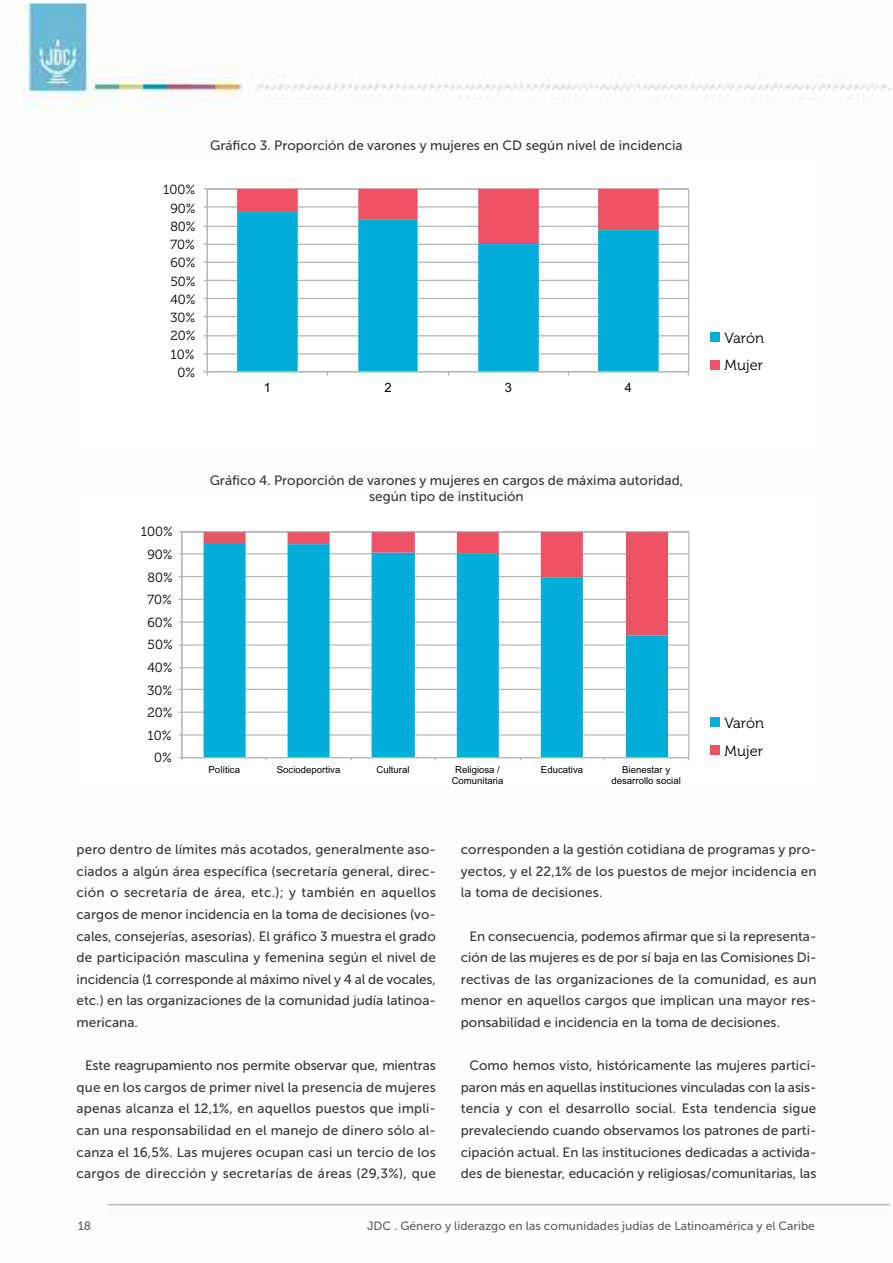
<style>
.page{position:relative;width:893px;height:1263px;background:#fff}
.page>*{position:absolute;margin:0;border:0;box-sizing:border-box;transform-origin:0 0}
.t1{font:14.7px/27.5px "Museo 300";color:#000001}
.t2{font:13.5px/21.6px "Museo Sans 500";color:#39383a;text-align:justify}
.t3{font:13.2px "Museo 300";color:#000001}
.t4{font:12.9px "Arial";color:#000001}
.t5{font:12px "Museo Sans 500";color:#606061}
.t6{font:9.6px/10.8px "Arial";color:#000001;text-align:center}
</style>
<div class="page">
<img style="left:23px;top:0;width:868px;height:1207px">
<div style="left:77px;top:159px;width:739px;height:294px;background:#fff"></div>
<div style="left:710px;top:332px;width:10px;height:10px;background:#00acd9"></div>
<div style="left:710px;top:360px;width:10px;height:10px;background:#ef5265"></div>
<hr style="left:207px;top:353px;width:481px;height:2px;background:#b4b7b7">
<hr style="left:207px;top:335px;width:481px;height:1px;background:#b4b7b7">
<hr style="left:207px;top:316px;width:481px;height:1px;background:#b4b7b7">
<hr style="left:207px;top:298px;width:481px;height:1px;background:#b4b7b7">
<hr style="left:207px;top:280px;width:481px;height:1px;background:#b4b7b7">
<hr style="left:207px;top:262px;width:481px;height:1px;background:#b4b7b7">
<hr style="left:207px;top:244px;width:481px;height:1px;background:#b4b7b7">
<hr style="left:207px;top:226px;width:481px;height:1px;background:#b4b7b7">
<hr style="left:207px;top:206px;width:481px;height:2px;background:#b4b7b7">
<hr style="left:207px;top:188px;width:481px;height:2px;background:#b4b7b7">
<svg style="left:237px;top:243px;width:422px;height:128px;fill:#00acd9"></svg>
<svg style="left:237px;top:189px;width:422px;height:54px"></svg>
<hr style="left:207px;top:189px;width:1px;height:183px;background:#b4b7b7">
<hr style="left:207px;top:371px;width:482px;height:1px;background:#b4b7b7">
<svg style="left:204px;top:371px;width:4px;height:5px"></svg>
<div style="left:77px;top:494px;width:739px;height:294px;background:#fff"></div>
<div style="left:710px;top:718px;width:10px;height:9px;background:#00acd9"></div>
<div style="left:710px;top:746px;width:10px;height:9px;background:#ef5265"></div>
<hr style="left:182px;top:734px;width:506px;height:1px;background:#b4b7b7">
<hr style="left:182px;top:711px;width:506px;height:2px;background:#b4b7b7">
<hr style="left:182px;top:689px;width:506px;height:1px;background:#b4b7b7">
<hr style="left:182px;top:667px;width:506px;height:1px;background:#b4b7b7">
<hr style="left:182px;top:644px;width:506px;height:1px;background:#b4b7b7">
<hr style="left:182px;top:621px;width:506px;height:2px;background:#b4b7b7">
<hr style="left:182px;top:599px;width:506px;height:1px;background:#b4b7b7">
<hr style="left:182px;top:576px;width:506px;height:1px;background:#b4b7b7">
<hr style="left:182px;top:553px;width:506px;height:1px;background:#b4b7b7">
<svg style="left:204px;top:635px;width:464px;height:122px;fill:#00acd9"></svg>
<svg style="left:204px;top:532px;width:464px;height:103px"></svg>
<hr style="left:181px;top:532px;width:1px;height:226px;background:#b4b7b7">
<hr style="left:182px;top:757px;width:507px;height:1px;background:#b4b7b7">
<p class="t3" style="left:163px;top:185px;width:33px">100%</p>
<p class="t3" style="left:170px;top:203px;width:27px">90%</p>
<p class="t3" style="left:170px;top:222px;width:27px">80%</p>
<p class="t3" style="left:170px;top:240px;width:26px">70%</p>
<p class="t3" style="left:170px;top:258px;width:27px">60%</p>
<p class="t3" style="left:170px;top:276px;width:27px">50%</p>
<p class="t3" style="left:170px;top:295px;width:27px">40%</p>
<p class="t3" style="left:170px;top:313px;width:26px">30%</p>
<p class="t3" style="left:170px;top:331px;width:27px">20%</p>
<p class="t3" style="left:170px;top:349px;width:26px">10%</p>
<p class="t3" style="left:178px;top:368px;width:19px">0%</p>
<p class="t2" style="left:210px;top:134px;width:474px">Gráfico 3. Proporción de varones y mujeres en CD según nivel de incidencia</p>
<p class="t4" style="left:264px;top:379px;width:9px">1</p>
<p class="t4" style="left:384px;top:379px;width:9px">2</p>
<p class="t4" style="left:505px;top:379px;width:9px">3</p>
<p class="t4" style="left:625px;top:379px;width:9px">4</p>
<p class="t3" style="left:141px;top:527px;width:33px">100%</p>
<p class="t3" style="left:148px;top:550px;width:27px">90%</p>
<p class="t3" style="left:148px;top:572px;width:27px">80%</p>
<p class="t3" style="left:148px;top:595px;width:26px">70%</p>
<p class="t3" style="left:148px;top:617px;width:27px">60%</p>
<p class="t3" style="left:148px;top:640px;width:27px">50%</p>
<p class="t3" style="left:148px;top:663px;width:27px">40%</p>
<p class="t3" style="left:148px;top:685px;width:26px">30%</p>
<p class="t3" style="left:148px;top:708px;width:27px">20%</p>
<p class="t3" style="left:148px;top:730px;width:26px">10%</p>
<p class="t3" style="left:154px;top:753px;width:19px">0%</p>
<p class="t2" style="left:210px;top:472px;width:475px;line-height:16.2px;text-align:center">Gráfico 4. Proporción de varones y mujeres en cargos de máxima autoridad, según tipo de institución</p>
<p class="t6" style="left:209px;top:764px;width:33px">Política</p>
<p class="t6" style="left:277px;top:764px;width:65px">Sociodeportiva</p>
<p class="t6" style="left:377px;top:764px;width:35px">Cultural</p>
<p class="t6" style="left:452px;top:764px;width:53px">Religiosa /<br>Comunitaria</p>
<p class="t6" style="left:541px;top:764px;width:44px">Educativa</p>
<p class="t6" style="left:611px;top:764px;width:71px">Bienestar y desarrollo social</p>
<p class="t1" style="left:725px;top:325px;width:41px">Varón<br>Mujer</p>
<p class="t1" style="left:725px;top:711px;width:41px">Varón<br>Mujer</p>
<p class="t2" style="left:77px;top:839px;width:361px">pero dentro de límites más acotados, generalmente aso&shy;ciados a algún área específica (secretaría general, direc&shy;ción o secretaría de área, etc.); y también en aquellos cargos de menor incidencia en la toma de decisiones (vo&shy;cales, consejerías, asesorías). El gráfico 3 muestra el grado de participación masculina y femenina según el nivel de incidencia (1 corresponde al máximo nivel y 4 al de vocales, etc.) en las organizaciones de la comunidad judía latinoa&shy;mericana.</p>
<p class="t2" style="left:77px;top:1055px;width:361px;text-indent:9px">Este reagrupamiento nos permite observar que, mientras que en los cargos de primer nivel la presencia de mujeres apenas alcanza el 12,1%, en aquellos puestos que impli&shy;can una responsabilidad en el manejo de dinero sólo al&shy;canza el 16,5%. Las mujeres ocupan casi un tercio de los cargos de dirección y secretarías de áreas (29,3%), que</p>
<p class="t3" style="left:184px;top:1107px;width:9px">0</p>
<p class="t2" style="left:461px;top:839px;width:357px">corresponden a la gestión cotidiana de programas y pro&shy;yectos, y el 22,1% de los puestos de mejor incidencia en la toma de decisiones.</p>
<p class="t2" style="left:461px;top:925px;width:357px;text-indent:9px">En consecuencia, podemos afirmar que si la representa&shy;ción de las mujeres es de por sí baja en las Comisiones Di&shy;rectivas de las organizaciones de la comunidad, es aun menor en aquellos cargos que implican una mayor res&shy;ponsabilidad e incidencia en la toma de decisiones.</p>
<p class="t2" style="left:461px;top:1055px;width:357px;text-indent:9px">Como hemos visto, históricamente las mujeres partici&shy;paron más en aquellas instituciones vinculadas con la asis&shy;tencia y con el desarrollo social. Esta tendencia sigue prevaleciendo cuando observamos los patrones de parti&shy;cipación actual. En las instituciones dedicadas a activida&shy;des de bienestar, educación y religiosas/comunitarias, las</p>
<p class="t5" style="left:78px;top:1219px;width:15px">18</p>
<p class="t5" style="left:367px;top:1219px;width:449px">JDC . Género y liderazgo en las comunidades judías de Latinoamérica y el Caribe</p>
</div>
